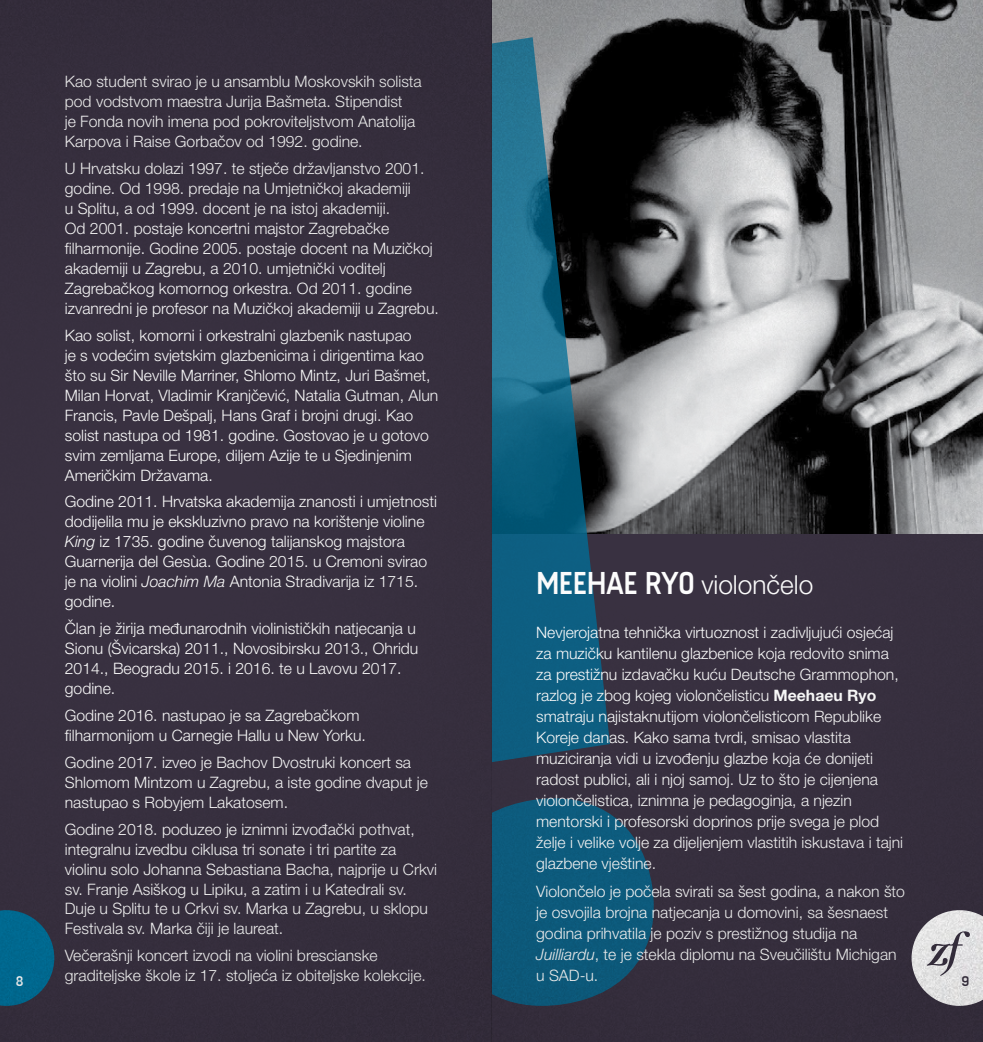
<style>
.page{position:relative;width:983px;height:1042px;background:#fff}
.page>*{position:absolute;margin:0;border:0;box-sizing:border-box;transform-origin:0 0}
.t1{font:300 26.25px "Helvetica Neue LT Pro";color:#fff}
.t2{font:300 15.75px/19.9px "Helvetica Neue LT Pro";color:#fff}
.t3{font:300 14px "Fuji";color:#3a3242}
.t4{font:300 14px "Fuji";color:#fff}
.s1{font-style:italic}
.s2{font-family:"Fuji";font-size:31.5px}
.s3{font-weight:700}
</style>
<div class="page">
<img style="left:0;top:0;width:982px;height:1042px">
<p class="t4" style="left:15px;top:972px;width:10px">8</p>
<p class="t2" style="left:65px;top:71px;width:358px">Kao student svirao je u ansamblu Moskovskih solista pod vodstvom maestra Jurija Bašmeta. Stipendist<br>je Fonda novih imena pod pokroviteljstvom Anatolija Karpova i Raise Gorbačov od 1992. godine.</p>
<p class="t2" style="left:65px;top:158px;width:375px">U Hrvatsku dolazi 1997. te stječe državljanstvo 2001. godine. Od 1998. predaje na Umjetničkoj akademiji<br>u Splitu, a od 1999. docent je na istoj akademiji.<br>Od 2001. postaje koncertni majstor Zagrebačke filharmonije. Godine 2005. postaje docent na Muzičkoj akademiji u Zagrebu, a 2010. umjetnički voditelj Zagrebačkog komornog orkestra. Od 2011. godine izvanredni je profesor na Muzičkoj akademiji u Zagrebu.</p>
<p class="t2" style="left:65px;top:325px;width:375px">Kao solist, komorni i orkestralni glazbenik nastupao<br>je s vodećim svjetskim glazbenicima i dirigentima kao što su Sir Neville Marriner, Shlomo Mintz, Juri Bašmet, Milan Horvat, Vladimir Kranjčević, Natalia Gutman, Alun Francis, Pavle Dešpalj, Hans Graf i brojni drugi. Kao solist nastupa od 1981. godine. Gostovao je u gotovo svim zemljama Europe, diljem Azije te u Sjedinjenim Američkim Državama.</p>
<p class="t2" style="left:65px;top:491px;width:373px">Godine 2011. Hrvatska akademija znanosti i umjetnosti dodijelila mu je ekskluzivno pravo na korištenje violine <span class="s1">King</span> iz 1735. godine čuvenog talijanskog majstora Guarnerija del Gesùa. Godine 2015. u Cremoni svirao je na violini <span class="s1">Joachim Ma</span> Antonia Stradivarija iz 1715. godine.</p>
<p class="t2" style="left:65px;top:618px;width:355px">Član je žirija međunarodnih violinističkih natjecanja u Sionu (Švicarska) 2011., Novosibirsku 2013., Ohridu 2014., Beogradu 2015. i 2016. te u Lavovu 2017. godine.</p>
<p class="t2" style="left:65px;top:705px;width:302px">Godine 2016. nastupao je sa Zagrebačkom filharmonijom u Carnegie Hallu u New Yorku.</p>
<p class="t2" style="left:65px;top:752px;width:364px">Godine 2017. izveo je Bachov Dvostruki koncert sa<br>Shlomom Mintzom u Zagrebu, a iste godine dvaput je nastupao s Robyjem Lakatosem.</p>
<p class="t2" style="left:65px;top:819px;width:373px">Godine 2018. poduzeo je iznimni izvođački pothvat, integralnu izvedbu ciklusa tri sonate i tri partite za violinu solo Johanna Sebastiana Bacha, najprije u Crkvi sv. Franje Asiškog u Lipiku, a zatim i u Katedrali sv.<br>Duje u Splitu te u Crkvi sv. Marka u Zagrebu, u sklopu Festivala sv. Marka čiji je laureat.</p>
<p class="t2" style="left:65px;top:945px;width:362px">Večerašnji koncert izvodi na violini brescianske graditeljske škole iz 17. stoljeća iz obiteljske kolekcije.</p>
<h1 class="t1" style="left:536px;top:568px;width:278px"><span class="s2">MEEHAE RYO</span> violončelo</h1>
<p class="t2" style="left:536px;top:622px;width:368px;line-height:21px">Nevjerojatna tehnička virtuoznost i zadivljujući osjećaj za muzičku kantilenu glazbenice koja redovito snima za prestižnu izdavačku kuću Deutsche Grammophon, razlog je zbog kojeg violončelisticu <span class="s3">Meehaeu Ryo </span>smatraju najistaknutijom violončelisticom Republike Koreje danas. Kako sama tvrdi, smisao vlastita muziciranja vidi u izvođenju glazbe koja će donijeti radost publici, ali i njoj samoj. Uz to što je cijenjena violončelistica, iznimna je pedagoginja, a njezin mentorski i profesorski doprinos prije svega je plod želje i velike volje za dijeljenjem vlastitih iskustava i tajni glazbene vještine.</p>
<p class="t2" style="left:536px;top:881px;width:370px;line-height:21px">Violončelo je počela svirati sa šest godina, a nakon što je osvojila brojna natjecanja u domovini, sa šesnaest godina prihvatila je poziv s prestižnog studija na <span class="s1">Juilliardu</span>, te je stekla diplomu na Sveučilištu Michigan u SAD-u.</p>
<p class="t3" style="left:960px;top:972px;width:10px">9</p>
</div>
